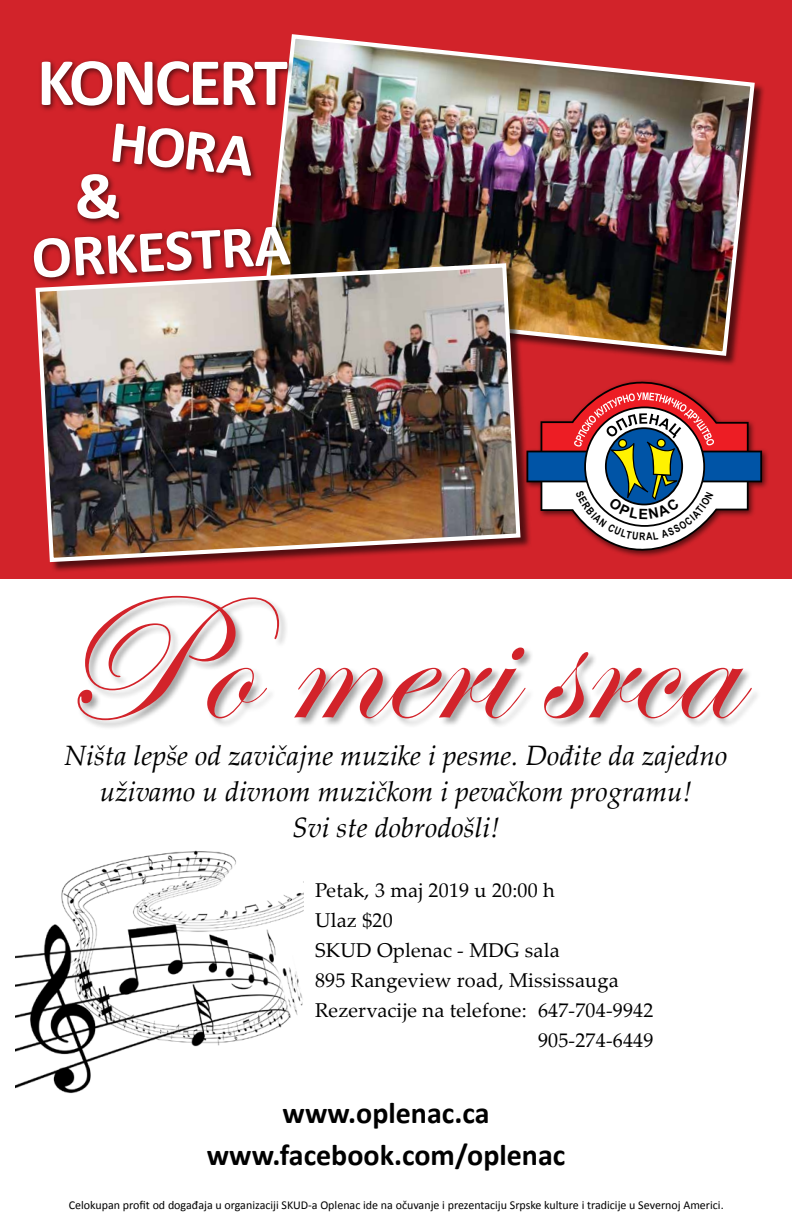
<style>
.page{position:relative;width:792px;height:1224px;background:#fff}
.page>*{position:absolute;margin:0;border:0;box-sizing:border-box;transform-origin:0 0}
.t1{font:183px "Edwardian Script ITC";color:#d2232a}
.t2{font:700 68px "Calibri";letter-spacing:-.035em;color:#fff}
.t3{font:700 66px "Calibri";color:#fff}
.t4{font:700 60px "Calibri";color:#fff}
.t5{font:700 30px/42px "Calibri";color:#000;text-align:center}
.t6{font:italic 28px/36px "Palatino Linotype";color:#000;text-align:center}
.t7{font:20px "Palatino Linotype";letter-spacing:.01em;color:#000}
.t8{font:12px "Calibri";color:#000}
</style>
<div class="page">
<div style="left:0;top:0;width:792px;height:578px;background:#d2232a"></div>
<div style="left:264px;top:35px;width:502px;height:332px;background:#000;opacity:.6"></div>
<img style="left:264px;top:34px;width:493px;height:324px">
<img style="left:16px;top:850px;width:287px;height:244px">
<div style="left:77px;top:595px;width:684px;height:135px;background:#000;opacity:.35"></div>
<div style="left:38px;top:58px;width:257px;height:55px;background:#000;opacity:.6"></div>
<div style="left:109px;top:120px;width:149px;height:63px;background:#000;opacity:.6"></div>
<div style="left:31px;top:224px;width:266px;height:61px;background:#000;opacity:.6"></div>
<div style="left:74px;top:171px;width:52px;height:55px;background:#000;opacity:.6"></div>
<div style="left:523px;top:378px;width:247px;height:180px;background:#000;opacity:.6"></div>
<div style="left:36px;top:264px;width:496px;height:309px;background:#000;opacity:.6"></div>
<img style="left:33px;top:261px;width:490px;height:303px">
<svg style="left:526px;top:378px;width:236px;height:173px"></svg>
<h2 class="t2" style="left:37px;top:39px;width:252px">KONCERT</h2>
<h3 class="t4" style="left:114px;top:103px;width:146px;rotate:6deg">Hor a</h3>
<h3 class="t3" style="left:75px;top:154px;width:48px">&amp;</h3>
<h3 class="t4" style="left:30px;top:220px;width:260px;rotate:-3deg">Orke str a</h3>
<h1 class="t1" style="left:57px;top:561px;width:680px">Po meri srca</h1>
<h3 class="t6" style="left:64px;top:737px;width:665px">Ništa lepše od zavičajne muzike i pesme. Dođite da zajedno uživamo u divnom muzičkom i pevačkom programu!<br>Svi ste dobrodošli!</h3>
<p class="t7" style="left:315px;top:876px;width:241px">Petak, 3 maj 2019 u 20:00 h</p>
<p class="t7" style="left:315px;top:906px;width:79px">Ulaz $20</p>
<p class="t7" style="left:315px;top:936px;width:246px">SKUD Oplenac - MDG sala</p>
<p class="t7" style="left:315px;top:966px;width:305px">895 Rangeview road, Mississauga</p>
<p class="t7" style="left:315px;top:996px;width:340px">Rezervacije na telefone: 647-704-9942</p>
<p class="t7" style="left:538px;top:1026px;width:117px">905-274-6449</p>
<h3 class="t5" style="left:207px;top:1092px;width:360px">www.oplenac.ca www.facebook.com/oplenac</h3>
<p class="t8" style="left:69px;top:1197px;width:656px">Celokupan profit od događaja u organizaciji SKUD-a Oplenac ide na očuvanje i prezentaciju Srpske kulture i tradicije u Severnoj Americi.</p>
</div>
